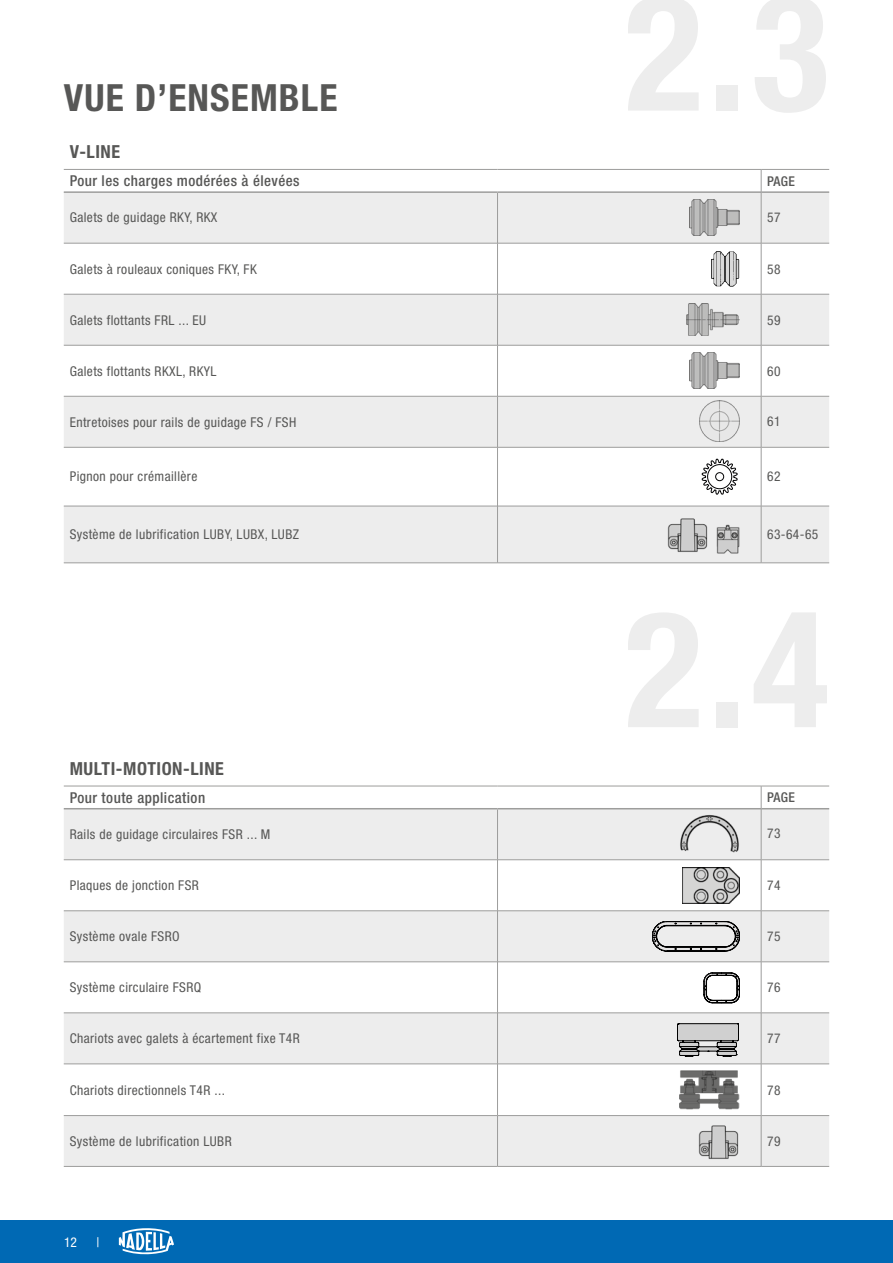
<style>
.page{position:relative;width:893px;height:1263px;background:#fff}
.page>*{position:absolute;margin:0;border:0;box-sizing:border-box;transform-origin:0 0}
.t1{font:700 condensed 37.5px "Helvetica Neue LTW1 G";letter-spacing:.03em;color:#575756}
.t2{font:700 condensed 18px "Helvetica Neue LTW1 G";letter-spacing:.03em;color:#575756}
.t3{font:500 condensed 15px "Helvetica Neue LTW1 G";letter-spacing:.03em;color:#575756}
.t4{font:condensed 13.5px "Helvetica Neue LTW1 G";letter-spacing:.03em;color:#575756}
.t5{font:500 condensed 13.5px "Helvetica Neue LTW1 G";letter-spacing:.015em;color:#575756}
.t6{font:condensed 13.5px "Helvetica Neue LTW1 G";color:#fff}
</style>
<div class="page">
<div style="left:0;top:1220px;width:893px;height:43px;background:#0069b4"></div>
<svg style="left:119px;top:1228px;width:55px;height:26px"></svg>
<svg style="left:64px;top:193px;width:765px;height:370px;fill:#ededed"></svg>
<hr style="left:64px;top:243px;width:433px;height:1px;background:#9d9d9c">
<hr style="left:498px;top:243px;width:263px;height:1px;background:#9d9d9c">
<hr style="left:761px;top:243px;width:68px;height:1px;background:#9d9d9c">
<hr style="left:64px;top:294px;width:433px;height:1px;background:#9d9d9c">
<hr style="left:498px;top:294px;width:263px;height:1px;background:#9d9d9c">
<hr style="left:761px;top:294px;width:68px;height:1px;background:#9d9d9c">
<hr style="left:64px;top:345px;width:433px;height:1px;background:#9d9d9c">
<hr style="left:498px;top:345px;width:263px;height:1px;background:#9d9d9c">
<hr style="left:761px;top:345px;width:68px;height:1px;background:#9d9d9c">
<hr style="left:64px;top:396px;width:433px;height:1px;background:#9d9d9c">
<hr style="left:498px;top:396px;width:263px;height:1px;background:#9d9d9c">
<hr style="left:761px;top:396px;width:68px;height:1px;background:#9d9d9c">
<hr style="left:64px;top:191px;width:433px;height:2px;background:#9d9d9c">
<hr style="left:497px;top:191px;width:264px;height:2px;background:#9d9d9c">
<hr style="left:761px;top:191px;width:68px;height:2px;background:#9d9d9c">
<hr style="left:64px;top:447px;width:433px;height:1px;background:#9d9d9c">
<hr style="left:498px;top:447px;width:263px;height:1px;background:#9d9d9c">
<hr style="left:761px;top:447px;width:68px;height:1px;background:#9d9d9c">
<hr style="left:64px;top:506px;width:433px;height:1px;background:#9d9d9c">
<hr style="left:498px;top:506px;width:263px;height:1px;background:#9d9d9c">
<hr style="left:761px;top:506px;width:68px;height:1px;background:#9d9d9c">
<hr style="left:64px;top:563px;width:433px;height:1px;background:#9d9d9c">
<hr style="left:497px;top:563px;width:264px;height:1px;background:#9d9d9c">
<hr style="left:761px;top:563px;width:68px;height:1px;background:#9d9d9c">
<hr style="left:64px;top:169px;width:433px;height:1px;background:#9d9d9c">
<hr style="left:497px;top:169px;width:264px;height:1px;background:#9d9d9c">
<hr style="left:761px;top:169px;width:68px;height:1px;background:#9d9d9c">
<svg style="left:761px;top:170px;width:1px;height:22px"></svg>
<hr style="left:497px;top:193px;width:1px;height:50px;background:#9d9d9c">
<hr style="left:761px;top:192px;width:1px;height:51px;background:#9d9d9c">
<hr style="left:497px;top:243px;width:1px;height:51px;background:#9d9d9c">
<hr style="left:761px;top:243px;width:1px;height:51px;background:#9d9d9c">
<hr style="left:497px;top:294px;width:1px;height:51px;background:#9d9d9c">
<hr style="left:761px;top:294px;width:1px;height:51px;background:#9d9d9c">
<hr style="left:497px;top:345px;width:1px;height:51px;background:#9d9d9c">
<hr style="left:761px;top:345px;width:1px;height:51px;background:#9d9d9c">
<hr style="left:497px;top:396px;width:1px;height:51px;background:#9d9d9c">
<hr style="left:761px;top:396px;width:1px;height:51px;background:#9d9d9c">
<hr style="left:497px;top:447px;width:1px;height:59px;background:#9d9d9c">
<hr style="left:761px;top:447px;width:1px;height:59px;background:#9d9d9c">
<hr style="left:497px;top:506px;width:1px;height:57px;background:#9d9d9c">
<hr style="left:761px;top:506px;width:1px;height:57px;background:#9d9d9c">
<img style="left:689px;top:199px;width:51px;height:37px">
<img style="left:710px;top:251px;width:30px;height:35px">
<img style="left:686px;top:304px;width:54px;height:32px">
<img style="left:689px;top:353px;width:51px;height:36px">
<img style="left:699px;top:401px;width:41px;height:40px">
<svg style="left:702px;top:459px;width:36px;height:36px"></svg>
<img style="left:667px;top:517px;width:42px;height:37px">
<img style="left:716px;top:524px;width:24px;height:30px">
<svg style="left:64px;top:809px;width:765px;height:357px;fill:#ededed"></svg>
<hr style="left:64px;top:859px;width:433px;height:1px;background:#9d9d9c">
<hr style="left:498px;top:859px;width:263px;height:1px;background:#9d9d9c">
<hr style="left:761px;top:859px;width:68px;height:1px;background:#9d9d9c">
<hr style="left:64px;top:910px;width:433px;height:1px;background:#9d9d9c">
<hr style="left:498px;top:910px;width:263px;height:1px;background:#9d9d9c">
<hr style="left:761px;top:910px;width:68px;height:1px;background:#9d9d9c">
<hr style="left:64px;top:961px;width:433px;height:1px;background:#9d9d9c">
<hr style="left:498px;top:961px;width:263px;height:1px;background:#9d9d9c">
<hr style="left:761px;top:961px;width:68px;height:1px;background:#9d9d9c">
<hr style="left:64px;top:1012px;width:433px;height:1px;background:#9d9d9c">
<hr style="left:498px;top:1012px;width:263px;height:1px;background:#9d9d9c">
<hr style="left:761px;top:1012px;width:68px;height:1px;background:#9d9d9c">
<hr style="left:64px;top:1063px;width:433px;height:1px;background:#9d9d9c">
<hr style="left:498px;top:1063px;width:263px;height:1px;background:#9d9d9c">
<hr style="left:761px;top:1063px;width:68px;height:1px;background:#9d9d9c">
<hr style="left:64px;top:808px;width:433px;height:1px;background:#9d9d9c">
<hr style="left:497px;top:808px;width:264px;height:1px;background:#9d9d9c">
<hr style="left:761px;top:808px;width:68px;height:1px;background:#9d9d9c">
<hr style="left:64px;top:1115px;width:433px;height:1px;background:#9d9d9c">
<hr style="left:498px;top:1115px;width:263px;height:1px;background:#9d9d9c">
<hr style="left:761px;top:1115px;width:68px;height:1px;background:#9d9d9c">
<hr style="left:64px;top:1166px;width:433px;height:1px;background:#9d9d9c">
<hr style="left:497px;top:1166px;width:264px;height:1px;background:#9d9d9c">
<hr style="left:761px;top:1166px;width:68px;height:1px;background:#9d9d9c">
<hr style="left:64px;top:786px;width:433px;height:1px;background:#9d9d9c">
<hr style="left:497px;top:786px;width:264px;height:1px;background:#9d9d9c">
<hr style="left:761px;top:786px;width:68px;height:1px;background:#9d9d9c">
<svg style="left:761px;top:786px;width:1px;height:23px"></svg>
<hr style="left:497px;top:809px;width:1px;height:51px;background:#9d9d9c">
<hr style="left:761px;top:809px;width:1px;height:51px;background:#9d9d9c">
<hr style="left:497px;top:860px;width:1px;height:51px;background:#9d9d9c">
<hr style="left:761px;top:860px;width:1px;height:51px;background:#9d9d9c">
<hr style="left:497px;top:911px;width:1px;height:51px;background:#9d9d9c">
<hr style="left:761px;top:911px;width:1px;height:51px;background:#9d9d9c">
<hr style="left:497px;top:962px;width:1px;height:51px;background:#9d9d9c">
<hr style="left:761px;top:962px;width:1px;height:51px;background:#9d9d9c">
<hr style="left:497px;top:1013px;width:1px;height:51px;background:#9d9d9c">
<hr style="left:761px;top:1013px;width:1px;height:51px;background:#9d9d9c">
<hr style="left:497px;top:1064px;width:1px;height:51px;background:#9d9d9c">
<hr style="left:761px;top:1064px;width:1px;height:51px;background:#9d9d9c">
<hr style="left:497px;top:1115px;width:1px;height:51px;background:#9d9d9c">
<hr style="left:761px;top:1115px;width:1px;height:51px;background:#9d9d9c">
<img style="left:679px;top:814px;width:61px;height:39px">
<img style="left:683px;top:867px;width:57px;height:36px">
<hr style="left:667px;top:951px;width:58px;height:1px;background:#000">
<svg style="left:652px;top:921px;width:88px;height:30px;background:#b2b2b2"></svg>
<svg style="left:704px;top:972px;width:36px;height:31px"></svg>
<img style="left:679px;top:1070px;width:61px;height:39px">
<img style="left:698px;top:1123px;width:42px;height:37px">
<svg style="left:677px;top:1023px;width:62px;height:33px;background:#a3a3a3"></svg>
<h1 class="t1" style="left:64px;top:75px;width:275px">VUE D’ENSEMBLE</h1>
<h2 class="t2" style="left:70px;top:141px;width:52px">V-LINE</h2>
<p class="t3" style="left:70px;top:172px;width:231px">Pour les charges modérées à élevées</p>
<p class="t5" style="left:767px;top:173px;width:29px">PAGE</p>
<p class="t4" style="left:70px;top:210px;width:149px">Galets de guidage RKY, RKX</p>
<p class="t4" style="left:767px;top:210px;width:15px">57</p>
<p class="t4" style="left:70px;top:261px;width:188px">Galets à rouleaux coniques FKY, FK</p>
<p class="t4" style="left:767px;top:261px;width:15px">58</p>
<p class="t4" style="left:70px;top:312px;width:138px">Galets flottants FRL ... EU</p>
<p class="t4" style="left:767px;top:312px;width:15px">59</p>
<p class="t4" style="left:70px;top:363px;width:148px">Galets flottants RKXL, RKYL</p>
<p class="t4" style="left:767px;top:363px;width:15px">60</p>
<p class="t4" style="left:70px;top:414px;width:228px">Entretoises pour rails de guidage FS / FSH</p>
<p class="t4" style="left:767px;top:413px;width:15px">61</p>
<p class="t4" style="left:70px;top:469px;width:129px">Pignon pour crémaillère</p>
<p class="t4" style="left:767px;top:469px;width:15px">62</p>
<p class="t4" style="left:70px;top:526px;width:231px">Système de lubrification LUBY, LUBX, LUBZ</p>
<p class="t4" style="left:767px;top:526px;width:53px">63-64-65</p>
<h2 class="t2" style="left:70px;top:758px;width:156px">MULTI-MOTION-LINE</h2>
<p class="t3" style="left:70px;top:788px;width:137px">Pour toute application</p>
<p class="t5" style="left:767px;top:789px;width:29px">PAGE</p>
<p class="t4" style="left:70px;top:826px;width:202px">Rails de guidage circulaires FSR ... M</p>
<p class="t4" style="left:767px;top:825px;width:15px">73</p>
<p class="t4" style="left:70px;top:877px;width:131px">Plaques de jonction FSR</p>
<p class="t4" style="left:767px;top:877px;width:15px">74</p>
<p class="t4" style="left:70px;top:928px;width:111px">Système ovale FSRO</p>
<p class="t4" style="left:767px;top:928px;width:15px">75</p>
<p class="t4" style="left:70px;top:979px;width:133px">Système circulaire FSRQ</p>
<p class="t4" style="left:767px;top:979px;width:15px">76</p>
<p class="t4" style="left:70px;top:1030px;width:232px">Chariots avec galets à écartement fixe T4R</p>
<p class="t4" style="left:767px;top:1030px;width:15px">77</p>
<p class="t4" style="left:70px;top:1082px;width:157px">Chariots directionnels T4R ...</p>
<p class="t4" style="left:767px;top:1082px;width:15px">78</p>
<p class="t4" style="left:70px;top:1133px;width:163px">Système de lubrification LUBR</p>
<p class="t4" style="left:767px;top:1133px;width:15px">79</p>
<p class="t6" style="left:64px;top:1234px;width:14px">12</p>
<p class="t6" style="left:96px;top:1234px;width:4px">|</p>
</div>
